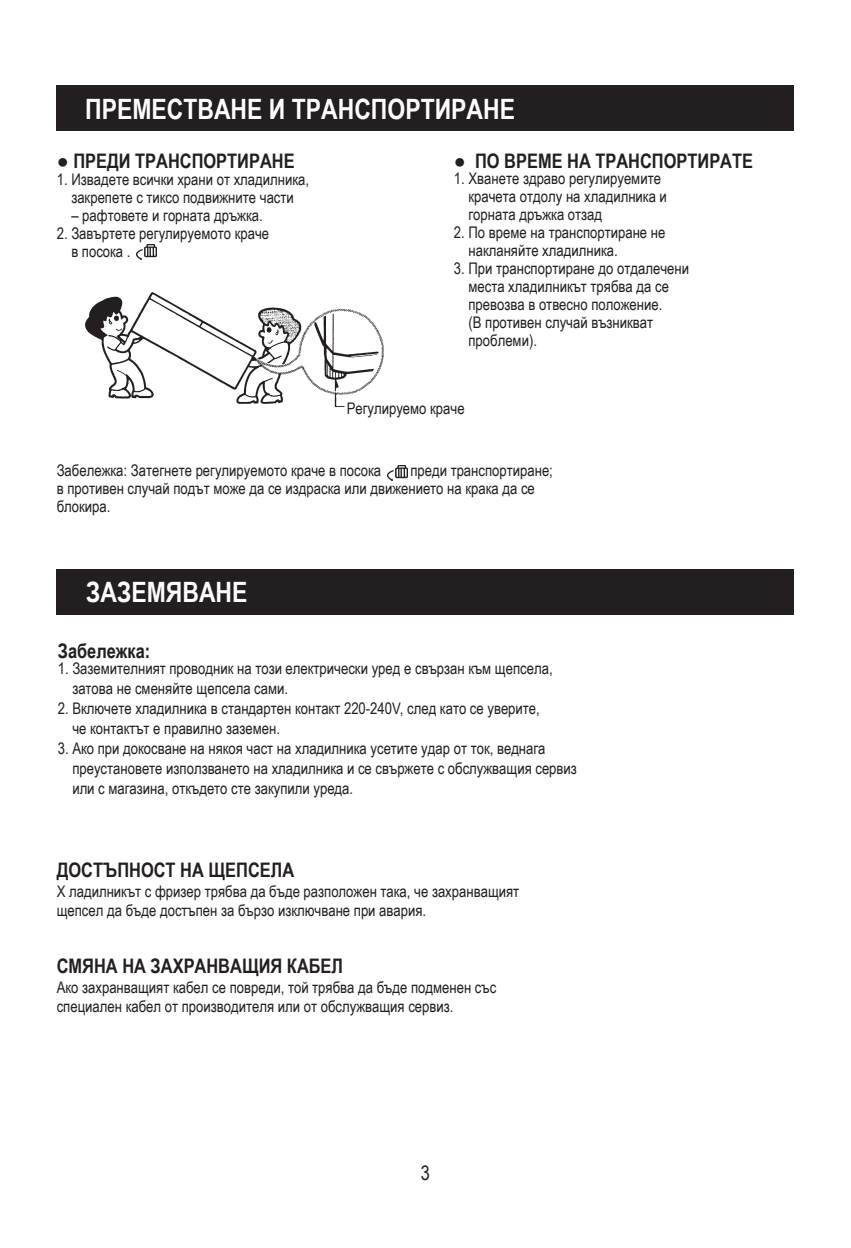
<style>
.page{position:relative;width:851px;height:1248px;background:#fff}
.page>*{position:absolute;margin:0;border:0;box-sizing:border-box;transform-origin:0 0}
.t1{font:700 28px "Arial Narrow";color:#fff}
.t2{font:700 20px "Arial Narrow";color:#231f20}
.t3{font:16px/18px "Arial Narrow";color:#231f20}
.s1{font-weight:400}
</style>
<div class="page">
<img style="left:85px;top:292px;width:298px;height:114px">
<div style="left:57px;top:85px;width:737px;height:45px;background:#231f20"></div>
<img style="left:137px;top:244px;width:19px;height:15px">
<img style="left:387px;top:465px;width:20px;height:15px">
<div style="left:57px;top:569px;width:737px;height:46px;background:#231f20"></div>
<h1 class="t1" style="left:85px;top:88px;width:431px">ПРЕМЕСТВАНЕ И ТРАНСПОРТИРАНЕ</h1>
<p class="t2" style="left:57px;top:146px;width:239px">● ПРЕДИ ТРАНСПОРТИРАНЕ</p>
<p class="t3" style="left:57px;top:169px;width:254px;text-align:center">1. Извадете всички храни от хладилника, закрепете с тиксо подвижните части</p>
<p class="t3" style="left:71px;top:205px;width:193px">– рафтовете и горната дръжка.</p>
<p class="t3" style="left:71px;top:223px;width:199px;text-indent:-15px">2. Завъртете регулируемото краче в посока .</p>
<p class="t2" style="left:454px;top:146px;width:301px"><span class="s1">●</span> ПО ВРЕМЕ НА ТРАНСПОРТИРАTЕ</p>
<p class="t3" style="left:468px;top:169px;width:200px;text-indent:-15px">1. Хванете здраво регулируемите крачета отдолу на хладилника и горната дръжка отзад</p>
<p class="t3" style="left:468px;top:223px;width:198px;text-indent:-15px">2. По време на транспортиране не накланяйте хладилника.</p>
<p class="t3" style="left:468px;top:259px;width:222px;text-indent:-15px">3. При транспортиране до отдалечени места хладилникът трябва да се превозва в отвесно положение.<br>(В противен случай възникват проблеми).</p>
<p class="t3" style="left:346px;top:398px;width:119px">Регулируемо краче</p>
<p class="t3" style="left:57px;top:461px;width:326px">Забележка: Затегнете регулируемото краче в посока</p>
<p class="t3" style="left:57px;top:461px;width:497px;text-indent:353px">преди транспортиране; в противен случай подът може да се издраска или движението на крака да се блокира.</p>
<h1 class="t1" style="left:86px;top:571px;width:163px">ЗАЗЕМЯВАНЕ</h1>
<p class="t2" style="left:58px;top:635px;width:94px">Забележка:</p>
<p class="t3" style="left:72px;top:658px;width:481px;line-height:20px;text-indent:-15px">1. Заземителният проводник на този електрически уред е свързан към щепсела, затова не сменяйте щепсела сами.</p>
<p class="t3" style="left:72px;top:698px;width:469px;line-height:20px;text-indent:-15px">2. Включете хладилника в стандартен контакт 220-240V, след като се уверите, че контактът е правилно заземен.</p>
<p class="t3" style="left:72px;top:738px;width:506px;line-height:20px;text-indent:-15px">3. Ако при докосване на някоя част на хладилника усетите удар от ток, веднага преустановете използването на хладилника и се свържете с обслужващия сервиз или с магазина, откъдето сте закупили уреда.</p>
<p class="t2" style="left:57px;top:855px;width:239px">ДОСТЪПНОСТ НА ЩЕПСЕЛА</p>
<p class="t3" style="left:57px;top:880px;width:464px;line-height:19.2px">Х ладилникът с фризер трябва да бъде разположен така, че захранващият щепсел да бъде достъпен за бързо изключване при авария.</p>
<p class="t2" style="left:57px;top:951px;width:288px">СМЯНА НА ЗАХРАНВАЩИЯ КАБЕЛ</p>
<p class="t3" style="left:57px;top:976px;width:441px;line-height:19.2px">Ако захранващият кабел се повреди, той трябва да бъде подменен със специален кабел от производителя или от обслужващия сервиз.</p>
</div>
